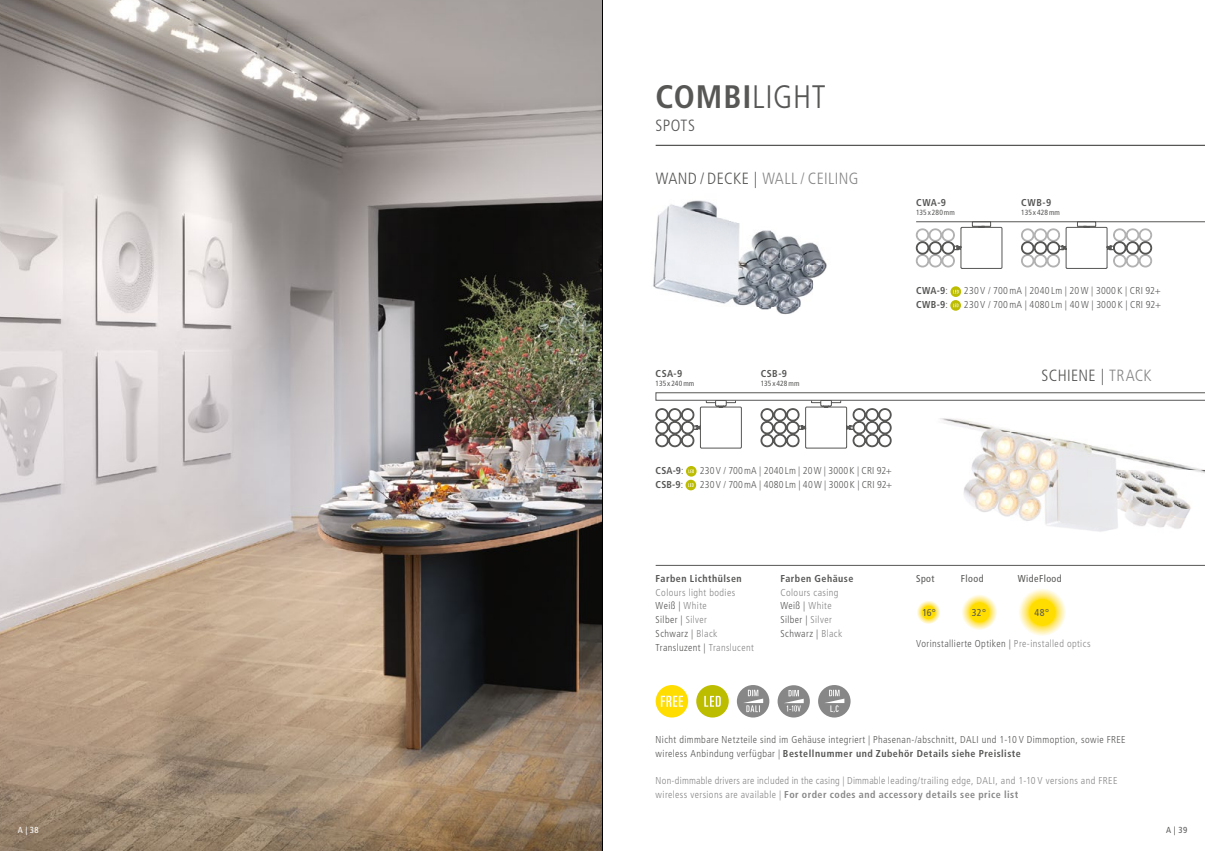
<style>
.page{position:relative;width:1205px;height:851px;background:#fff}
.page>*{position:absolute;margin:0;border:0;box-sizing:border-box;transform-origin:0 0}
.t1{font:700 condensed 32.5px "Frutiger LT Std";letter-spacing:.025em;color:#575756}
.t2{font:300 condensed 16.25px "Frutiger LT Std";letter-spacing:.025em;color:#878787}
.t3{font:300 condensed 16.25px "Frutiger LT Std";letter-spacing:.02em;color:#575756}
.t4{font:300 condensed 10px/13.8px "Frutiger LT Std";letter-spacing:.035em;color:#575756}
.t5{font:300 condensed 10px/13.8px "Frutiger LT Std";letter-spacing:.04em;color:#878787}
.t6{font:700 condensed 10px "Frutiger LT Std";letter-spacing:.045em;color:#575756}
.t7{font:300 condensed 10px "Frutiger LT Std";letter-spacing:.01em;color:#575756}
.t8{font:condensed 10px "Frutiger LT Std";letter-spacing:.045em;color:#575756}
.t9{font:condensed 8.75px "Frutiger LT Std";color:#fff}
.t10{font:condensed 8.75px "Frutiger LT Std";color:#575756}
.t11{font:condensed 7.5px "Frutiger LT Std";letter-spacing:.015em;color:#575756}
.s1{font-weight:300}
.s2{color:#575756}
.s3{color:#878787}
.s4{font-weight:700}
</style>
<div class="page">
<svg style="left:916px;top:222px;width:86px;height:47px"></svg>
<svg style="left:1021px;top:222px;width:131px;height:47px"></svg>
<img style="left:0;top:0;width:602px;height:850px">
<hr style="left:656px;top:145px;width:549px;height:1px;background:#575756">
<img style="left:601px;top:181px;width:226px;height:169px">
<img style="left:928px;top:448px;width:277px;height:117px">
<svg style="left:655px;top:392px;width:550px;height:56px"></svg>
<hr style="left:916px;top:221px;width:289px;height:1px;background:#575756">
<svg style="left:950px;top:286px;width:11px;height:11px"></svg>
<svg style="left:953px;top:290px;width:5px;height:3px"></svg>
<svg style="left:950px;top:300px;width:11px;height:11px"></svg>
<svg style="left:953px;top:303px;width:5px;height:4px"></svg>
<svg style="left:686px;top:466px;width:10px;height:10px"></svg>
<svg style="left:688px;top:469px;width:6px;height:4px"></svg>
<svg style="left:685px;top:479px;width:11px;height:11px"></svg>
<svg style="left:688px;top:483px;width:5px;height:4px"></svg>
<svg style="left:1018px;top:587px;width:48px;height:48px;background:#ffea73"></svg>
<svg style="left:961px;top:593px;width:36px;height:36px"></svg>
<svg style="left:916px;top:599px;width:24px;height:24px"></svg>
<div style="left:818px;top:685px;width:32px;height:32px;background:#878787;border-radius:50%"></div>
<svg style="left:825px;top:689px;width:19px;height:23px"></svg>
<div style="left:737px;top:685px;width:32px;height:32px;background:#878787;border-radius:50%"></div>
<svg style="left:744px;top:689px;width:19px;height:23px"></svg>
<div style="left:656px;top:685px;width:32px;height:32px;background:#fd0;border-radius:50%"></div>
<svg style="left:661px;top:695px;width:22px;height:11px"></svg>
<div style="left:696px;top:685px;width:33px;height:32px;background:#bcbc00;border-radius:50%"></div>
<svg style="left:704px;top:695px;width:17px;height:11px"></svg>
<div style="left:777px;top:685px;width:33px;height:32px;background:#878787;border-radius:50%"></div>
<svg style="left:784px;top:690px;width:20px;height:21px"></svg>
<hr style="left:656px;top:565px;width:549px;height:1px;background:#575756">
<hr style="left:602px;top:0;width:1px;height:850px;background:#000">
<h1 class="t1" style="left:656px;top:78px;width:172px">COMBI<span class="s1">LIGHT</span></h1>
<h2 class="t3" style="left:656px;top:116px;width:41px">SPOTS</h2>
<h2 class="t2" style="left:656px;top:169px;width:204px"><span class="s2">WAND / DECKE |</span> WALL / CEILING</h2>
<p class="t6" style="left:656px;top:367px;width:28px">CSA-9</p>
<p class="t11" style="left:656px;top:378px;width:40px">135 x 240 mm</p>
<p class="t6" style="left:761px;top:367px;width:28px">CSB-9</p>
<p class="t11" style="left:761px;top:378px;width:40px">135 x 428 mm</p>
<p class="t6" style="left:916px;top:197px;width:32px">CWA-9</p>
<p class="t11" style="left:916px;top:208px;width:40px">135 x 280 mm</p>
<p class="t6" style="left:1021px;top:197px;width:31px">CWB-9</p>
<p class="t11" style="left:1021px;top:208px;width:40px">135 x 428 mm</p>
<p class="t6" style="left:916px;top:285px;width:33px">CWA-9<span class="s1">:</span></p>
<p class="t4" style="left:964px;top:284px;width:198px">230 V / 700 mA | 2040 Lm | 20 W | 3000 K | CRI 92+</p>
<p class="t6" style="left:916px;top:298px;width:33px">CWB-9<span class="s1">:</span></p>
<p class="t4" style="left:964px;top:298px;width:199px">230 V / 700 mA | 4080 Lm | 40 W | 3000 K | CRI 92+</p>
<h2 class="t3" style="left:1041px;top:366px;width:112px">SCHIENE | <span class="s3">TRACK</span></h2>
<p class="t6" style="left:656px;top:464px;width:29px">CSA-9<span class="s1">:</span></p>
<p class="t7" style="left:700px;top:465px;width:193px">230 V / 700 mA | 2040 Lm | 20 W | 3000 K | CRI 92+</p>
<p class="t6" style="left:656px;top:478px;width:29px">CSB-9<span class="s1">:</span></p>
<p class="t4" style="left:700px;top:477px;width:194px">230 V / 700 mA | 4080 Lm | 40 W | 3000 K | CRI 92+</p>
<p class="t6" style="left:656px;top:572px;width:88px">Farben Lichthülsen</p>
<p class="t5" style="left:656px;top:585px;width:100px">Colours light bodies<br><span class="s2">Weiß |</span> White<br><span class="s2">Silber |</span> Silver<br><span class="s2">Schwarz |</span> Black<br><span class="s2">Transluzent |</span> Translucent</p>
<p class="t6" style="left:780px;top:572px;width:74px">Farben Gehäuse</p>
<p class="t5" style="left:780px;top:585px;width:63px">Colours casing<br><span class="s2">Weiß |</span> White<br><span class="s2">Silber |</span> Silver<br><span class="s2">Schwarz |</span> Black</p>
<p class="t8" style="left:916px;top:572px;width:20px">Spot</p>
<p class="t8" style="left:961px;top:572px;width:24px">Flood</p>
<p class="t8" style="left:1018px;top:572px;width:45px">WideFlood</p>
<p class="t8" style="left:922px;top:606px;width:15px">16°</p>
<p class="t8" style="left:972px;top:606px;width:16px">32°</p>
<p class="t8" style="left:1034px;top:606px;width:16px">48°</p>
<p class="t4" style="left:916px;top:636px;width:176px">Vorinstallierte Optiken | <span class="s3">Pre-installed optics</span></p>
<p class="t4" style="left:656px;top:732px;width:471px">Nicht dimmbare Netzteile sind im Gehäuse integriert | Phasenan-/abschnitt, DALI und 1-10 V Dimmoption, sowie FREE wireless Anbindung verfügbar | <span class="s4">Bestellnummer und Zubehör Details siehe Preisliste</span></p>
<p class="t5" style="left:656px;top:773px;width:463px">Non-dimmable drivers are included in the casing | Dimmable leading/trailing edge, DALI, and 1-10 V versions and FREE wireless versions are available | <span class="s4">For order codes and accessory details see price list</span></p>
<p class="t9" style="left:18px;top:825px;width:23px">A | 38</p>
<p class="t10" style="left:1166px;top:825px;width:23px">A | 39</p>
</div>
